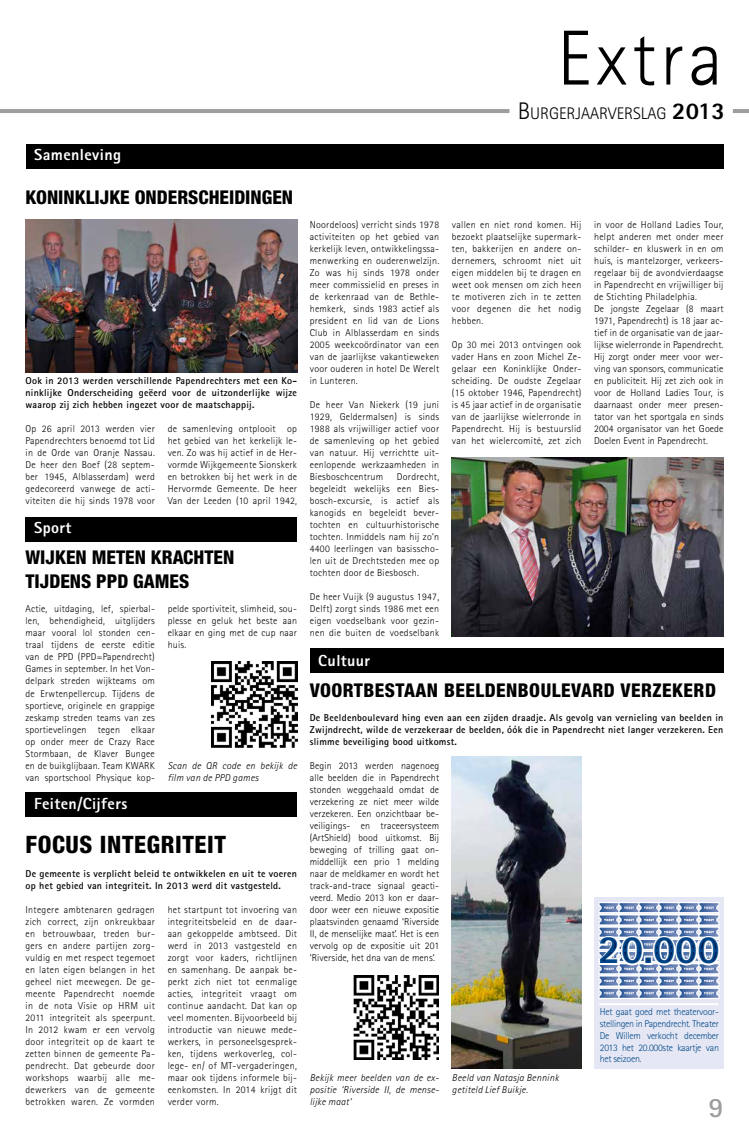
<style>
.page{position:relative;width:749px;height:1129px;background:#fff}
.page>*{position:absolute;margin:0;border:0;box-sizing:border-box;transform-origin:0 0}
.t1{font:300 78px "Rotis Sans Serif";letter-spacing:.05em;color:#000}
.t2{font:800 40px "Rotis Sans Serif";color:#004587}
.t3{font:700 28px "Rotis Sans Serif";color:#9d9d9c}
.t4{font:800 condensed 24px "Helvetica Neue LT Std";letter-spacing:.025em;color:#000}
.t5{font:800 condensed 19px/24px "Helvetica Neue LT Std";color:#000}
.t6{font:800 condensed 19px "Helvetica Neue LT Std";letter-spacing:.025em;color:#000}
.t7{font:300 16.8px "Rotis Sans Serif";color:#000}
.t8{font:800 16px "Rotis Sans Serif";letter-spacing:.025em;color:#fff}
.t9{font:300 10px/12px "Rotis Sans Serif";letter-spacing:.025em;color:#000;text-align:justify}
.t10{font:700 10px/12px "Rotis Sans Serif";letter-spacing:.025em;color:#000;text-align:justify}
.t11{font:italic 300 10px/12px "Rotis Sans Serif";letter-spacing:.025em;color:#000}
.t12{font:300 9.9px/11.9px "Rotis Sans Serif";letter-spacing:-.025em;color:#004587;text-align:justify}
.s1{font-size:24px}
.s2{font-weight:800;font-size:24px}
</style>
<div class="page">
<img style="left:452px;top:756px;width:129px;height:311px">
<img style="left:353px;top:975px;width:85px;height:84px">
<img style="left:212px;top:661px;width:85px;height:86px">
<hr style="left:732px;top:109px;width:16px;height:4px;background:#9d9d9c">
<hr style="left:0;top:109px;width:509px;height:4px;background:#9d9d9c">
<div style="left:26px;top:517px;width:271px;height:24px;background:#000"></div>
<div style="left:26px;top:792px;width:271px;height:24px;background:#000"></div>
<div style="left:310px;top:648px;width:413px;height:24px;background:#000"></div>
<div style="left:26px;top:144px;width:697px;height:24px;background:#000"></div>
<div style="left:594px;top:897px;width:129px;height:171px;background:#e5e8f4"></div>
<hr style="left:599px;top:1002px;width:119px;height:2px;background:#fff">
<svg style="left:599px;top:902px;width:121px;height:96px"></svg>
<img style="left:26px;top:219px;width:271px;height:153px">
<img style="left:452px;top:457px;width:271px;height:179px">
<h3 class="t8" style="left:34px;top:145px;width:88px">Samenleving</h3>
<h3 class="t5" style="left:26px;top:185px;width:269px">KONINKLIJKE ONDERSCHEIDINGEN</h3>
<p class="t10" style="left:26px;top:374px;width:273px">Ook in 2013 werden verschillende Papendrechters met een Ko&shy;ninklijke Onderscheiding geëerd voor de uitzonderlijke wijze waarop zij zich hebben ingezet voor de maatschappij.</p>
<p class="t9" style="left:26px;top:423px;width:131px">Op 26 april 2013 werden vier Papendrechters benoemd tot Lid in de Orde van Oranje Nassau.<br>De heer den Boef (28 septem&shy;ber 1945, Alblasserdam) werd gedecoreerd vanwege de acti&shy;viteiten die hij sinds 1978 voor</p>
<p class="t9" style="left:168px;top:423px;width:131px">de samenleving ontplooit op het gebied van het kerkelijk le&shy;ven. Zo was hij actief in de Her&shy;vormde Wijkgemeente Sionskerk en betrokken bij het werk in de Hervormde Gemeente. De heer Van der Leeden (10 april 1942,</p>
<h3 class="t8" style="left:34px;top:517px;width:39px">Sport</h3>
<h3 class="t5" style="left:26px;top:545px;width:210px">WIJKEN METEN KRACHTEN<br>TIJDENS PPD GAMES</h3>
<p class="t9" style="left:26px;top:603px;width:131px">Actie, uitdaging, lef, spierbal&shy;len, behendigheid, uitglijders maar vooral lol stonden cen&shy;traal tijdens de eerste editie van de PPD (PPD=Papendrecht)<br>Games in september. In het Von&shy;delpark streden wijkteams om de Erwtenpellercup. Tijdens de sportieve, originele en grappige zeskamp streden teams van zes sportievelingen tegen elkaar op onder meer de Crazy Race Stormbaan, de Klaver Bungee en de buikglijbaan. Team KWARK van sportschool Physique kop-</p>
<p class="t9" style="left:168px;top:603px;width:131px">pelde sportiviteit, slimheid, sou&shy;plesse en geluk het beste aan elkaar en ging met de cup naar huis.</p>
<p class="t11" style="left:168px;top:759px;width:131px">Scan de QR code en bekijk de film van de PPD games</p>
<h3 class="t8" style="left:34px;top:793px;width:95px">Feiten/Cijfers</h3>
<h3 class="t4" style="left:26px;top:829px;width:202px">FOCUS INTEGRITEIT</h3>
<p class="t10" style="left:26px;top:866px;width:273px">De gemeente is verplicht beleid te ontwikkelen en uit te voeren op het gebied van integriteit. In 2013 werd dit vastgesteld.</p>
<p class="t9" style="left:26px;top:903px;width:131px">Integere ambtenaren gedragen zich correct, zijn onkreukbaar en betrouwbaar, treden bur&shy;gers en andere partijen zorg&shy;vuldig en met respect tegemoet en laten eigen belangen in het geheel niet meewegen. De ge&shy;meente Papendrecht noemde in de nota Visie op HRM uit 2011 integriteit als speerpunt.<br>In 2012 kwam er een vervolg door integriteit op de kaart te zetten binnen de gemeente Pa&shy;pendrecht. Dat gebeurde door workshops waarbij alle me&shy;dewerkers van de gemeente betrokken waren. Ze vormden</p>
<p class="t9" style="left:168px;top:903px;width:131px">het startpunt tot invoering van integriteitsbeleid en de daar&shy;aan gekoppelde ambtseed. Dit werd in 2013 vastgesteld en zorgt voor kaders, richtlijnen en samenhang. De aanpak be&shy;perkt zich niet tot eenmalige acties, integriteit vraagt om continue aandacht. Dat kan op veel momenten. Bijvoorbeeld bij introductie van nieuwe mede&shy;werkers, in personeelsgesprek&shy;ken, tijdens werkoverleg, col&shy;lege- en/ of MT-vergaderingen, maar ook tijdens informele bij&shy;eenkomsten. In 2014 krijgt dit verder vorm.</p>
<h1 class="t1" style="left:557px;top:13px;width:167px">Extra</h1>
<h3 class="t7" style="left:517px;top:104px;width:208px"><span class="s1">B</span>URGERJAARVERSLAG <span class="s2">2013</span></h3>
<p class="t9" style="left:310px;top:219px;width:131px">Noordeloos) verricht sinds 1978 activiteiten op het gebied van kerkelijk leven, ontwikkelingssa&shy;menwerking en ouderenwelzijn.<br>Zo was hij sinds 1978 onder meer commissielid en preses in de kerkenraad van de Bethle&shy;hemkerk, sinds 1983 actief als president en lid van de Lions Club in Alblasserdam en sinds 2005 weekcoördinator van een van de jaarlijkse vakantieweken voor ouderen in hotel De Werelt in Lunteren.</p>
<p class="t9" style="left:310px;top:399px;width:131px">De heer Van Niekerk (19 juni 1929, Geldermalsen) is sinds 1988 als vrijwilliger actief voor de samenleving op het gebied van natuur. Hij verrichtte uit&shy;eenlopende werkzaamheden in Biesboschcentrum</p>
<p class="t9" style="left:310px;top:471px;width:131px;text-indent:87px">Dordrecht, begeleidt wekelijks een Bies&shy;bosch-excursie, is actief als kanogids en begeleidt bever&shy;tochten en cultuurhistorische tochten. Inmiddels nam hij zo’n 4400 leerlingen van basisscho&shy;len uit de Drechtsteden mee op tochten door de Biesbosch.</p>
<p class="t9" style="left:310px;top:591px;width:131px">De heer Vuijk (9 augustus 1947, Delft) zorgt sinds 1986 met een eigen voedselbank voor gezin&shy;nen die buiten de voedselbank</p>
<h3 class="t8" style="left:318px;top:650px;width:53px">Cultuur</h3>
<p class="t9" style="left:452px;top:219px;width:131px">vallen en niet rond komen. Hij bezoekt plaatselijke supermark&shy;ten, bakkerijen en andere on&shy;dernemers, schroomt niet uit eigen middelen bij te dragen en weet ook mensen om zich heen te motiveren zich in te zetten voor degenen die het nodig hebben.</p>
<p class="t9" style="left:452px;top:339px;width:131px">Op 30 mei 2013 ontvingen ook vader Hans en zoon Michel Ze&shy;gelaar een Koninklijke Onder&shy;scheiding. De oudste Zegelaar (15 oktober 1946, Papendrecht) is 45 jaar actief in de organisatie van de jaarlijkse wielerronde in Papendrecht. Hij is bestuurslid van het wielercomité, zet zich</p>
<p class="t9" style="left:594px;top:219px;width:131px;text-align:left">in voor de Holland Ladies Tour, helpt anderen met onder meer schilder- en kluswerk in en om huis, is mantelzorger, verkeers&shy;regelaar bij de avondvierdaagse in Papendrecht en vrijwilliger bij de Stichting Philadelphia.<br>De jongste Zegelaar (8 maart<br>1971, Papendrecht) is 18 jaar ac&shy;tief in de organisatie van de jaar&shy;lijkse wielerronde in Papendrecht.<br>Hij zorgt onder meer voor wer&shy;ving van sponsors, communicatie en publiciteit. Hij zet zich ook in voor de Holland Ladies Tour, is daarnaast onder meer presen&shy;tator van het sportgala en sinds<br>2004 organisator van het Goede<br>Doelen Event in Papendrecht.</p>
<h3 class="t6" style="left:310px;top:677px;width:407px">VOORTBESTAAN BEELDENBOULEVARD VERZEKERD</h3>
<p class="t10" style="left:310px;top:710px;width:415px">De Beeldenboulevard hing even aan een zijden draadje. Als gevolg van vernieling van beelden in Zwijndrecht, wilde de verzekeraar de beelden, óók die in Papendrecht niet langer verzekeren. Een slimme beveiliging bood uitkomst.</p>
<p class="t9" style="left:310px;top:759px;width:131px">Begin 2013 werden nagenoeg alle beelden die in Papendrecht stonden weggehaald omdat de verzekering ze niet meer wilde verzekeren. Een onzichtbaar be&shy;veiligings- en traceersysteem (ArtShield) bood uitkomst. Bij beweging of trilling gaat on&shy;middellijk een prio 1 melding naar de meldkamer en wordt het track-and-trace signaal geacti&shy;veerd. Medio 2013 kon er daar&shy;door weer een nieuwe expositie plaatsvinden genaamd ‘Riverside II, de menselijke maat’. Het is een vervolg op de expositie uit 201 ‘Riverside, het dna van de mens’.</p>
<h2 class="t2" style="left:598px;top:924px;width:122px">20.000</h2>
<p class="t11" style="left:310px;top:1071px;width:131px;text-align:justify">Bekijk meer beelden van de ex&shy;positie ‘Riverside II, de mense&shy;lijke maat’</p>
<p class="t11" style="left:452px;top:1071px;width:108px">Beeld van Natasja Bennink getiteld Lief Buikje.</p>
<p class="t12" style="left:599px;top:1005px;width:121px">Het gaat goed met theatervoor&shy;stellingen in Papendrecht. Theater De Willem verkocht december 2013 het 20.000ste kaartje van het seizoen.</p>
<h3 class="t3" style="left:708px;top:1089px;width:17px">9</h3>
</div>
